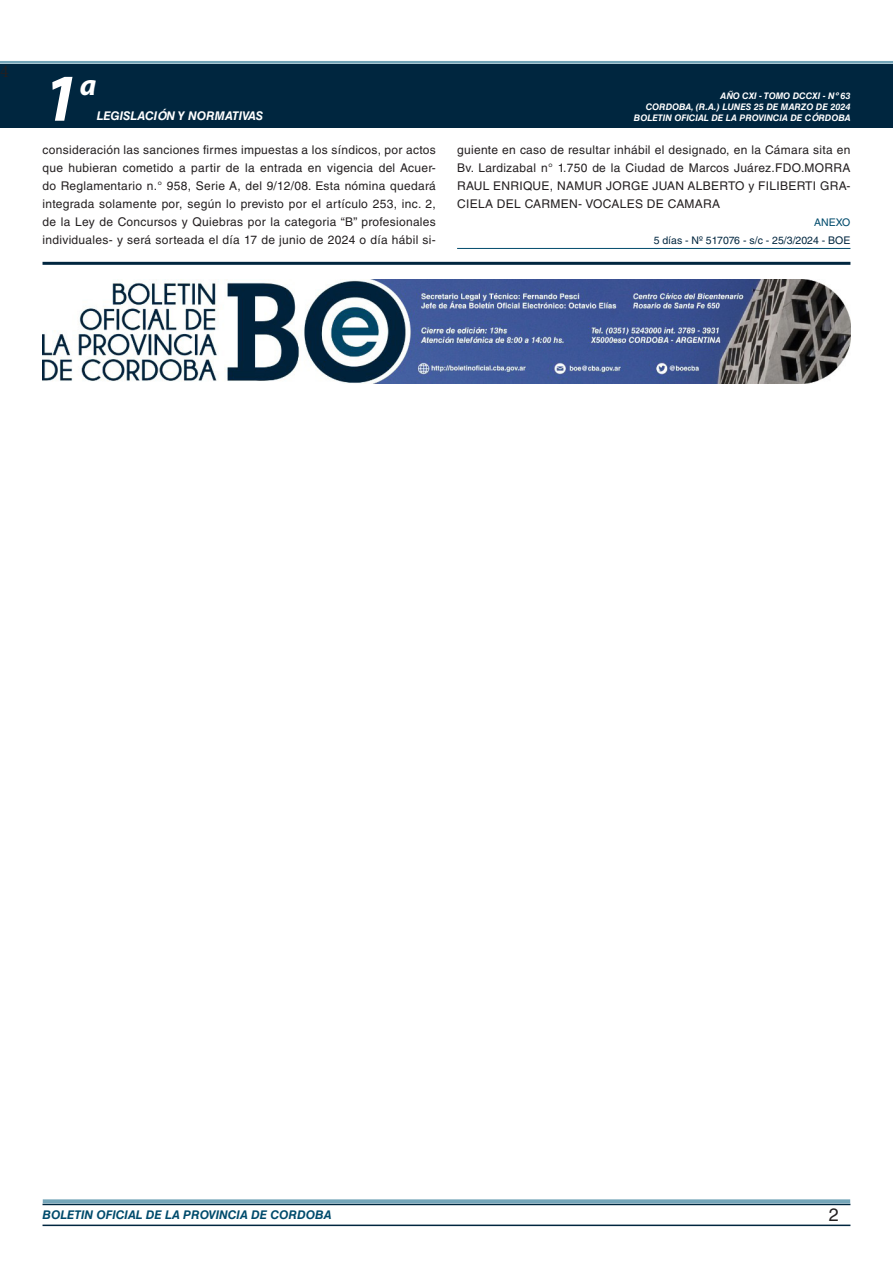
<style>
.page{position:relative;width:893px;height:1263px;background:#fff}
.page>*{position:absolute;margin:0;border:0;box-sizing:border-box;transform-origin:0 0}
.t1{font:italic 700 67.5px "Myriad Pro";color:#fff}
.t2{font:italic 700 30px "Myriad Pro";color:#fff}
.t3{font:18px "Minion Pro";color:#231f20}
.t4{font:18px "Helvetica LT Std";color:#231f20}
.TEXTO_BASE{font:12px/18px "Helvetica LT Std";letter-spacing:.025em;color:#231f20;text-align:justify}
.t5{font:italic 700 12px "Helvetica LT Std";color:#004b6c}
.t6{font:italic 700 12px "Helvetica LT Std";color:#fff}
.FECHA_DE_VENCIMIENTO{font:10.5px "Helvetica LT Std";color:#00263f}
.ANEXO{font:10.5px "Helvetica LT Std";color:#004b6c}
.t7{font:italic 700 9px/10.8px "Helvetica LT Std";color:#fff;text-align:right}
</style>
<div class="page">
<div style="left:0;top:61px;width:893px;height:6px;background:#fff;opacity:.75"></div>
<div style="left:0;top:64px;width:893px;height:64px;background:#00263f"></div>
<hr style="left:43px;top:1224px;width:807px;height:2px;background:#00263f">
<div style="left:42px;top:1198px;width:809px;height:8px;background:#fff;opacity:.75"></div>
<hr style="left:457px;top:248px;width:393px;height:1px;background:#004b6c">
<hr style="left:43px;top:262px;width:807px;height:3px;background:#00263f">
<img style="left:43px;top:280px;width:807px;height:103px">
<h3 class="t3" style="left:0;top:59px;width:10px">4</h3>
<h1 class="t1" style="left:43px;top:54px;width:38px">1</h1>
<h2 class="t2" style="left:80px;top:66px;width:18px">a</h2>
<p class="t6" style="left:97px;top:109px;width:168px">LEGISLACIÓN Y NORMATIVAS</p>
<p class="t7" style="left:634px;top:91px;width:218px">AÑO CXI - TOMO DCCXI - Nº 63<br>CORDOBA, (R.A.) LUNES 25 DE MARZO DE 2024<br>BOLETIN OFICIAL DE LA PROVINCIA DE CÓRDOBA</p>
<p class="TEXTO_BASE" style="left:43px;top:141px;width:395px">consideración las sanciones firmes impuestas a los síndicos, por actos que hubieran cometido a partir de la entrada en vigencia del Acuer&shy;do Reglamentario n.° 958, Serie A, del 9/12/08. Esta nómina quedará integrada solamente por, según lo previsto por el artículo 253, inc. 2, de la Ley de Concursos y Quiebras por la categoria “B” profesionales individuales- y será sorteada el día 17 de junio de 2024 o día hábil si-</p>
<p class="TEXTO_BASE" style="left:457px;top:141px;width:395px">guiente en caso de resultar inhábil el designado, en la Cámara sita en Bv. Lardizabal n° 1.750 de la Ciudad de Marcos Juárez.FDO.MORRA RAUL ENRIQUE, NAMUR JORGE JUAN ALBERTO y FILIBERTI GRA-CIELA DEL CARMEN- VOCALES DE CAMARA</p>
<p class="ANEXO" style="left:814px;top:216px;width:38px">ANEXO</p>
<p class="FECHA_DE_VENCIMIENTO" style="left:654px;top:234px;width:198px">5 días - Nº 517076 - s/c - 25/3/2024 - BOE</p>
<p class="t5" style="left:43px;top:1208px;width:290px">BOLETIN OFICIAL DE LA PROVINCIA DE CORDOBA</p>
<p class="t4" style="left:829px;top:1204px;width:12px">2</p>
</div>
